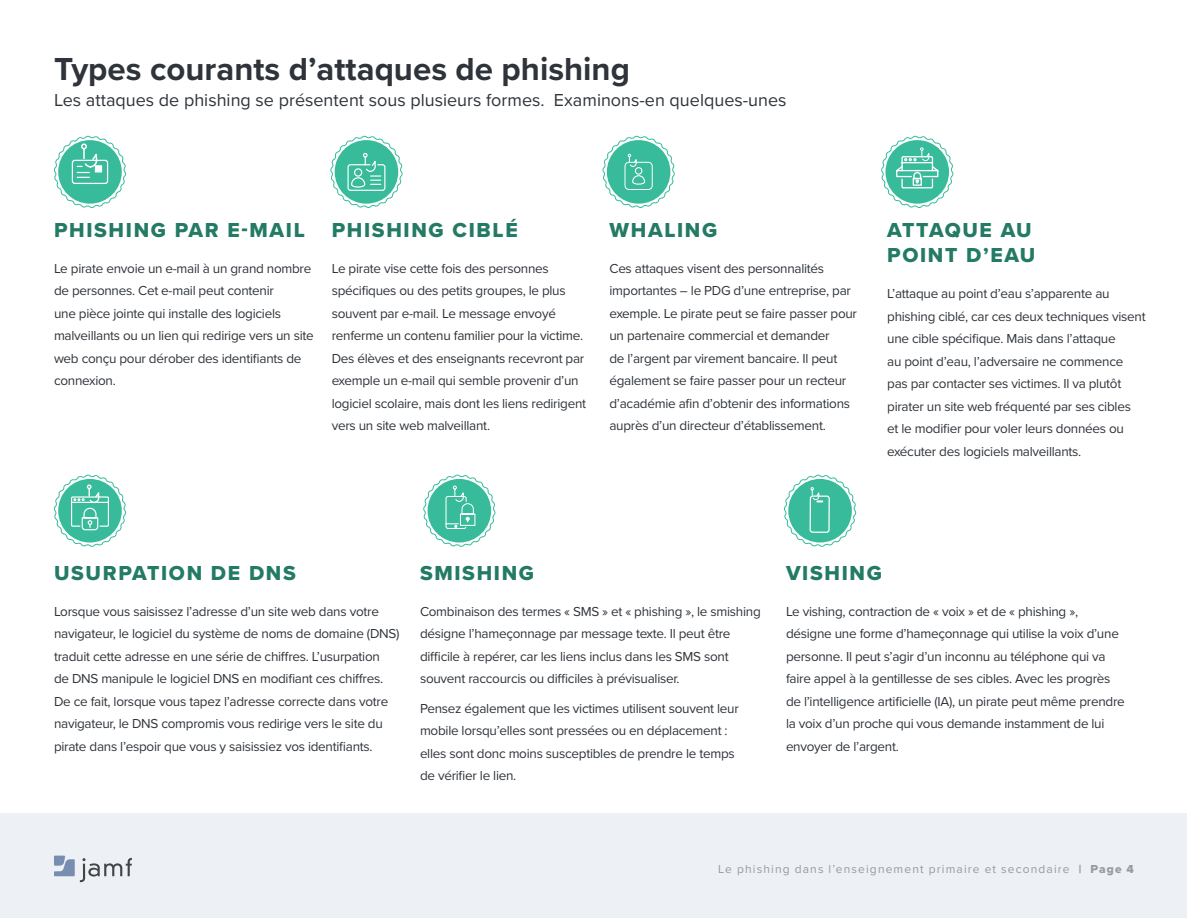
<style>
.page{position:relative;width:1188px;height:918px;background:#fff}
.page>*{position:absolute;margin:0;border:0;box-sizing:border-box;transform-origin:0 0}
.t1{font:700 33px "Proxima Nova";color:#2f343a}
.t2{font:21px/25.5px "Proxima Nova Extrabld";letter-spacing:.08em;color:#237a65}
.t3{font:18px "Proxima Nova";color:#2f343a}
.t4{font:13.5px/22.5px "Proxima Nova";letter-spacing:-.02em;color:#2f343a}
.t5{font:12px "Proxima Nova";letter-spacing:.095em;color:#979a9d}
.s1{font-family:"Proxima Nova Extrabld"}
</style>
<div class="page">
<div style="left:0;top:813px;width:1187px;height:105px;background:#edf0f5"></div>
<svg style="left:54px;top:856px;width:78px;height:26px"></svg>
<svg style="left:331px;top:136px;width:71px;height:72px"></svg>
<svg style="left:54px;top:136px;width:72px;height:72px"></svg>
<svg style="left:54px;top:475px;width:72px;height:72px"></svg>
<svg style="left:423px;top:475px;width:72px;height:72px"></svg>
<svg style="left:603px;top:136px;width:72px;height:72px"></svg>
<div style="left:625px;top:162px;width:28px;height:28px;border:1px solid #fff;border-radius:4px"></div>
<svg style="left:881px;top:136px;width:72px;height:72px"></svg>
<svg style="left:784px;top:475px;width:72px;height:72px"></svg>
<h1 class="t1" style="left:54px;top:44px;width:578px">Types courants d’attaques de phishing</h1>
<h3 class="t3" style="left:54px;top:86px;width:734px">Les attaques de phishing se présentent sous plusieurs formes. Examinons-en quelques-unes</h3>
<h2 class="t2" style="left:54px;top:217px;width:252px">PHISHING PAR E-MAIL</h2>
<p class="t4" style="left:54px;top:256px;width:261px">Le pirate envoie un e-mail à un grand nombre de personnes. Cet e-mail peut contenir<br>une pièce jointe qui installe des logiciels malveillants ou un lien qui redirige vers un site web conçu pour dérober des identifiants de connexion.</p>
<h2 class="t2" style="left:332px;top:217px;width:187px">PHISHING CIBLÉ</h2>
<p class="t4" style="left:332px;top:256px;width:256px">Le pirate vise cette fois des personnes spécifiques ou des petits groupes, le plus souvent par e-mail. Le message envoyé renferme un contenu familier pour la victime.<br>Des élèves et des enseignants recevront par exemple un e-mail qui semble provenir d’un logiciel scolaire, mais dont les liens redirigent vers un site web malveillant.</p>
<h2 class="t2" style="left:609px;top:217px;width:109px">WHALING</h2>
<p class="t4" style="left:609px;top:256px;width:249px">Ces attaques visent des personnalités importantes – le PDG d’une entreprise, par exemple. Le pirate peut se faire passer pour un partenaire commercial et demander<br>de l’argent par virement bancaire. Il peut également se faire passer pour un recteur d’académie afin d’obtenir des informations auprès d’un directeur d’établissement.</p>
<h2 class="t2" style="left:887px;top:217px;width:150px">ATTAQUE AU<br>POINT D’EAU</h2>
<p class="t4" style="left:887px;top:282px;width:260px">L’attaque au point d’eau s’apparente au phishing ciblé, car ces deux techniques visent une cible spécifique. Mais dans l’attaque<br>au point d’eau, l’adversaire ne commence pas par contacter ses victimes. Il va plutôt pirater un site web fréquenté par ses cibles<br>et le modifier pour voler leurs données ou exécuter des logiciels malveillants.</p>
<h2 class="t2" style="left:54px;top:560px;width:243px">USURPATION DE DNS</h2>
<p class="t4" style="left:54px;top:600px;width:347px">Lorsque vous saisissez l’adresse d’un site web dans votre navigateur, le logiciel du système de noms de domaine (DNS) traduit cette adresse en une série de chiffres. L’usurpation<br>de DNS manipule le logiciel DNS en modifiant ces chiffres.<br>De ce fait, lorsque vous tapez l’adresse correcte dans votre navigateur, le DNS compromis vous redirige vers le site du pirate dans l’espoir que vous y saisissiez vos identifiants.</p>
<h2 class="t2" style="left:420px;top:560px;width:116px">SMISHING</h2>
<p class="t4" style="left:420px;top:600px;width:342px">Combinaison des termes « SMS » et « phishing », le smishing désigne l’hameçonnage par message texte. Il peut être difficile à repérer, car les liens inclus dans les SMS sont souvent raccourcis ou difficiles à prévisualiser.</p>
<p class="t4" style="left:420px;top:696px;width:320px">Pensez également que les victimes utilisent souvent leur mobile lorsqu’elles sont pressées ou en déplacement : elles sont donc moins susceptibles de prendre le temps de vérifier le lien.</p>
<h2 class="t2" style="left:786px;top:560px;width:97px">VISHING</h2>
<p class="t4" style="left:786px;top:600px;width:340px">Le vishing, contraction de « voix » et de « phishing », désigne une forme d’hameçonnage qui utilise la voix d’une personne. Il peut s’agir d’un inconnu au téléphone qui va faire appel à la gentillesse de ses cibles. Avec les progrès de l’intelligence artificielle (IA), un pirate peut même prendre la voix d’un proche qui vous demande instamment de lui envoyer de l’argent.</p>
<p class="t5" style="left:718px;top:860px;width:417px">Le phishing dans l’enseignement primaire et secondaire <span class="s1">| Page 4</span></p>
</div>
